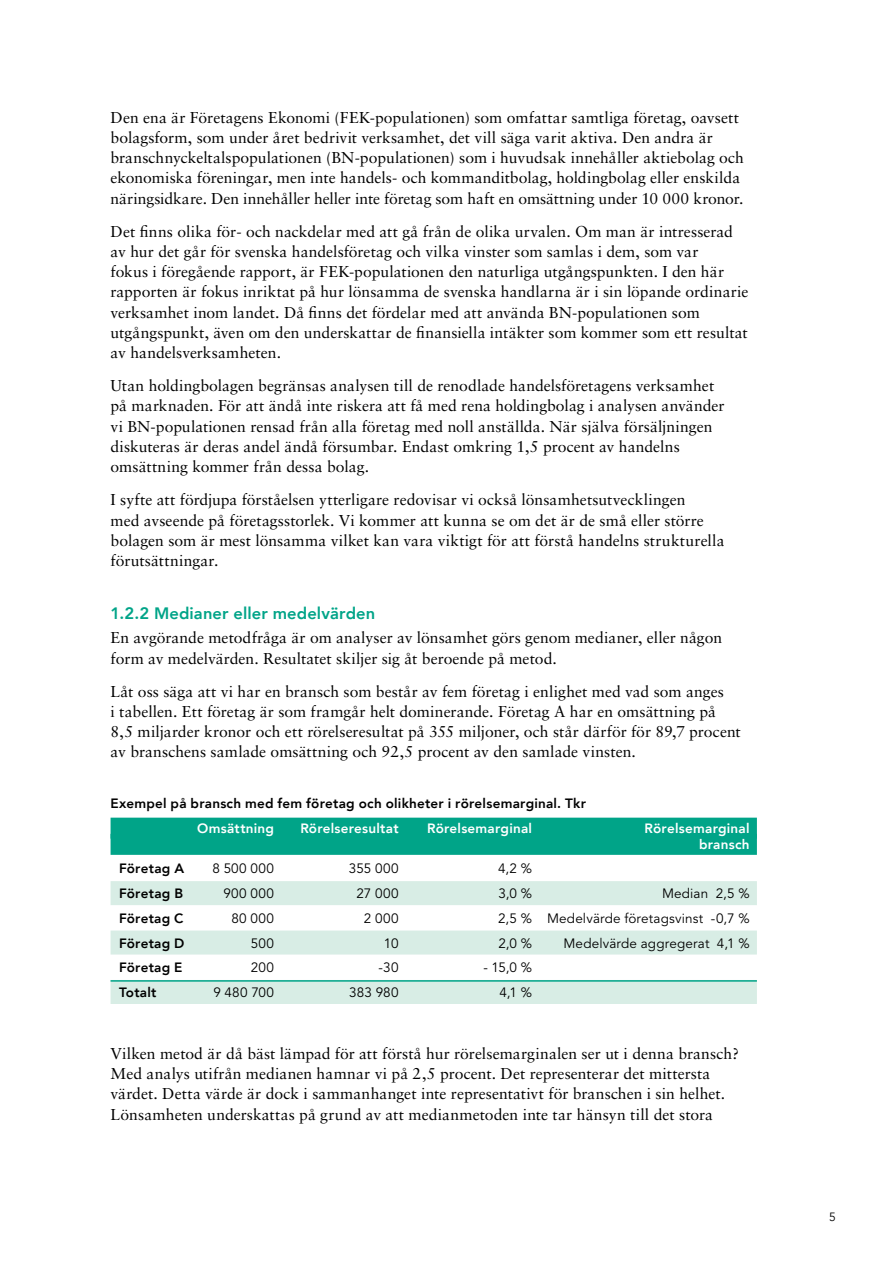
<style>
.page{position:relative;width:893px;height:1263px;background:#fff}
.page>*{position:absolute;margin:0;border:0;box-sizing:border-box;transform-origin:0 0}
.t1{font:800 16.5px "Avenir";letter-spacing:.01em;color:#00a488}
.t2{font:15.75px/20.2px "Sabon LT Std";color:#000}
.t3{font:13.5px "Avenir LT Std";letter-spacing:.01em;color:#000}
.t4{font:800 13.5px "Avenir";letter-spacing:.015em;color:#000}
.t5{font:800 13.5px/16.2px "Avenir";letter-spacing:.015em;color:#fff;text-align:right}
.t6{font:12px "Avenir";color:#000}
</style>
<div class="page">
<div style="left:111px;top:818px;width:646px;height:21px;background:#00a488"></div>
<div style="left:111px;top:834px;width:646px;height:21px;background:#00a488"></div>
<div style="left:111px;top:881px;width:646px;height:24px;background:#d8ede5"></div>
<div style="left:111px;top:930px;width:646px;height:24px;background:#d8ede5"></div>
<div style="left:111px;top:980px;width:646px;height:24px;background:#d8ede5"></div>
<hr style="left:111px;top:980px;width:646px;height:2px;background:#00a488">
<p class="t2" style="left:111px;top:107px;width:635px">Den ena är Företagens Ekonomi (FEK-populationen) som omfattar samtliga företag, oavsett bolagsform, som under året bedrivit verksamhet, det vill säga varit aktiva. Den andra är branschnyckeltalspopulationen (BN-populationen) som i huvudsak innehåller aktiebolag och ekonomiska föreningar, men inte handels- och kommanditbolag, holdingbolag eller enskilda näringsidkare. Den innehåller heller inte företag som haft en omsättning under 10 000 kronor.</p>
<p class="t2" style="left:111px;top:221px;width:639px">Det finns olika för- och nackdelar med att gå från de olika urvalen. Om man är intresserad av hur det går för svenska handelsföretag och vilka vinster som samlas i dem, som var<br>fokus i föregående rapport, är FEK-populationen den naturliga utgångspunkten. I den här rapporten är fokus inriktat på hur lönsamma de svenska handlarna är i sin löpande ordinarie verksamhet inom landet. Då finns det fördelar med att använda BN-populationen som utgångspunkt, även om den underskattar de finansiella intäkter som kommer som ett resultat av handelsverksamheten.</p>
<p class="t2" style="left:111px;top:375px;width:615px">Utan holdingbolagen begränsas analysen till de renodlade handelsföretagens verksamhet på marknaden. För att ändå inte riskera att få med rena holdingbolag i analysen använder vi BN-populationen rensad från alla företag med noll anställda. När själva försäljningen diskuteras är deras andel ändå försumbar. Endast omkring 1,5 procent av handelns omsättning kommer från dessa bolag.</p>
<p class="t2" style="left:111px;top:489px;width:615px">I syfte att fördjupa förståelsen ytterligare redovisar vi också lönsamhetsutvecklingen<br>med avseende på företagsstorlek. Vi kommer att kunna se om det är de små eller större bolagen som är mest lönsamma vilket kan vara viktigt för att förstå handelns strukturella förutsättningar.</p>
<p class="t1" style="left:111px;top:600px;width:266px">1.2.2 Medianer eller medelvärden</p>
<p class="t2" style="left:111px;top:627px;width:613px">En avgörande metodfråga är om analyser av lönsamhet görs genom medianer, eller någon form av medelvärden. Resultatet skiljer sig åt beroende på metod.</p>
<p class="t2" style="left:111px;top:681px;width:632px">Låt oss säga att vi har en bransch som består av fem företag i enlighet med vad som anges<br>i tabellen. Ett företag är som framgår helt dominerande. Företag A har en omsättning på 8,5 miljarder kronor och ett rörelseresultat på 355 miljoner, och står därför för 89,7 procent av branschens samlade omsättning och 92,5 procent av den samlade vinsten.</p>
<p class="t4" style="left:111px;top:793px;width:477px">Exempel på bransch med fem företag och olikheter i rörelsemarginal. Tkr</p>
<p class="t5" style="left:197px;top:820px;width:78px">Omsättning</p>
<p class="t5" style="left:300px;top:820px;width:100px">Rörelseresultat</p>
<p class="t5" style="left:427px;top:820px;width:106px">Rörelsemarginal</p>
<p class="t5" style="left:645px;top:820px;width:106px">Rörelsemarginal bransch</p>
<p class="t4" style="left:119px;top:858px;width:67px">Företag A</p>
<p class="t3" style="left:212px;top:861px;width:63px">8 500 000</p>
<p class="t3" style="left:349px;top:861px;width:51px">355 000</p>
<p class="t3" style="left:498px;top:861px;width:35px">4,2 %</p>
<p class="t4" style="left:119px;top:883px;width:66px">Företag B</p>
<p class="t3" style="left:224px;top:886px;width:52px">900 000</p>
<p class="t3" style="left:356px;top:886px;width:44px">27 000</p>
<p class="t3" style="left:498px;top:886px;width:35px">3,0 %</p>
<p class="t3" style="left:662px;top:886px;width:89px">Median 2,5 %</p>
<p class="t4" style="left:119px;top:908px;width:66px">Företag C</p>
<p class="t3" style="left:231px;top:910px;width:44px">80 000</p>
<p class="t3" style="left:364px;top:910px;width:36px">2 000</p>
<p class="t3" style="left:498px;top:910px;width:253px">2,5 % Medelvärde företagsvinst -0,7 %</p>
<p class="t4" style="left:119px;top:932px;width:67px">Företag D</p>
<p class="t3" style="left:251px;top:935px;width:25px">500</p>
<p class="t3" style="left:384px;top:935px;width:16px">10</p>
<p class="t3" style="left:498px;top:935px;width:35px">2,0 %</p>
<p class="t3" style="left:563px;top:935px;width:188px">Medelvärde aggregerat 4,1 %</p>
<p class="t4" style="left:119px;top:957px;width:65px">Företag E</p>
<p class="t3" style="left:251px;top:960px;width:25px">200</p>
<p class="t3" style="left:379px;top:960px;width:21px">-30</p>
<p class="t3" style="left:483px;top:960px;width:50px">- 15,0 %</p>
<p class="t4" style="left:119px;top:982px;width:39px">Totalt</p>
<p class="t3" style="left:213px;top:984px;width:62px">9 480 700</p>
<p class="t3" style="left:349px;top:984px;width:51px">383 980</p>
<p class="t3" style="left:499px;top:984px;width:34px">4,1 %</p>
<p class="t2" style="left:111px;top:1043px;width:630px">Vilken metod är då bäst lämpad för att förstå hur rörelsemarginalen ser ut i denna bransch?<br>Med analys utifrån medianen hamnar vi på 2,5 procent. Det representerar det mittersta värdet. Detta värde är dock i sammanhanget inte representativt för branschen i sin helhet.<br>Lönsamheten underskattas på grund av att medianmetoden inte tar hänsyn till det stora</p>
<p class="t6" style="left:829px;top:1209px;width:8px">5</p>
</div>
